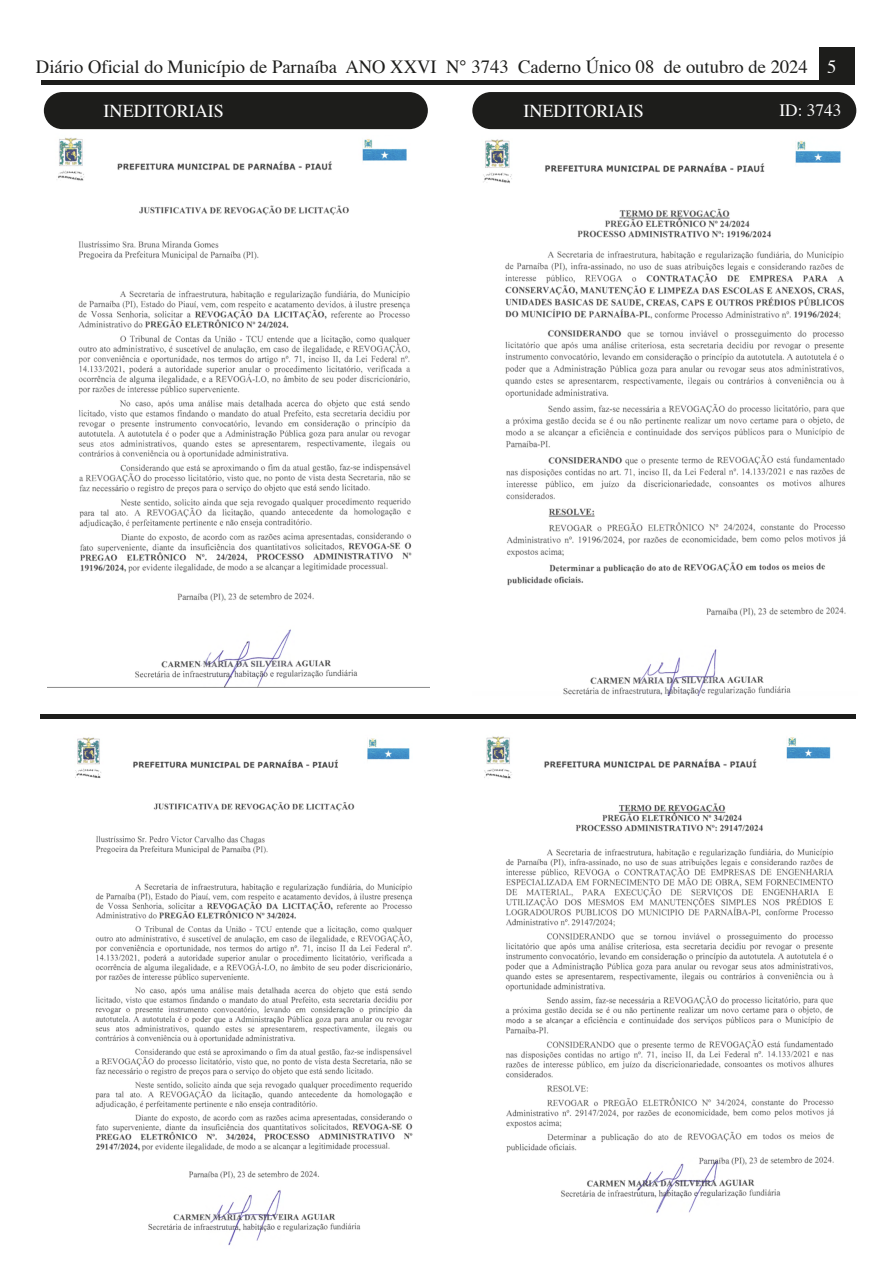
<style>
.page{position:relative;width:893px;height:1263px;background:#fff}
.page>*{position:absolute;margin:0;border:0;box-sizing:border-box;transform-origin:0 0}
.t1{font:18.6px "Times";color:#1d1d1b}
.t2{font:18.15px "Times";color:#fff}
.t3{font:17.25px "Times";color:#fff}
.s1{color:#fff}
</style>
<div class="page">
<hr style="left:40px;top:714px;width:816px;height:4px;background:#1d1d1b">
<div style="left:41px;top:80px;width:779px;height:5px;background:#1d1d1b"></div>
<div style="left:820px;top:47px;width:35px;height:38px;background:#1d1d1b"></div>
<div style="left:472px;top:92px;width:384px;height:37px;background:#1d1d1b;border-radius:19px"></div>
<div style="left:44px;top:92px;width:384px;height:37px;background:#1d1d1b;border-radius:19px"></div>
<img style="left:47px;top:137px;width:383px;height:551px">
<img style="left:483px;top:139px;width:363px;height:556px">
<img style="left:75px;top:737px;width:338px;height:509px">
<img style="left:484px;top:736px;width:350px;height:477px">
<p class="t1" style="left:36px;top:49px;width:802px">Diário Oficial do Município de Parnaíba ANO XXVI N° 3743 Caderno Único 08 de outubro de 2024 <span class="s1">5</span></p>
<p class="t2" style="left:104px;top:94px;width:122px">INEDITORIAIS</p>
<p class="t2" style="left:523px;top:94px;width:122px">INEDITORIAIS</p>
<p class="t3" style="left:779px;top:94px;width:63px">ID: 3743</p>
</div>
